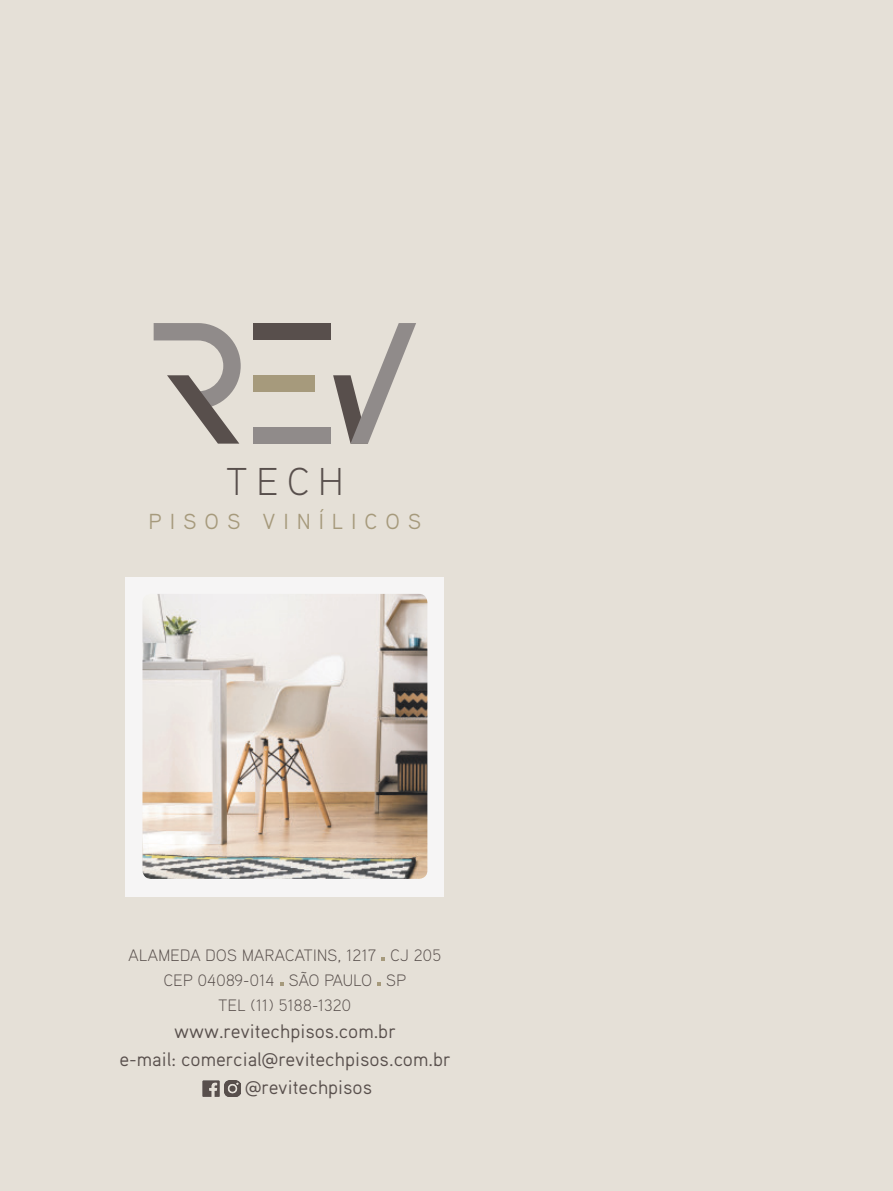
<style>
.page{position:relative;width:893px;height:1191px;background:#e5e0d7}
.page>*{position:absolute;margin:0;border:0;box-sizing:border-box;transform-origin:0 0}
.t1{font:300 38.7px "Aaux Pro OT";color:#584f4c}
.t2{font:21.75px "Aaux Pro OT";letter-spacing:.365em;color:#a69a7c}
.t3{font:19.5px "Aaux Pro OT";color:#584f4c}
.t4{font:300 16.5px "Aaux Pro OT";letter-spacing:.02em;color:#584f4c}
.s1{font-family:"Arquitecta";font-weight:500;font-size:18px}
</style>
<div class="page">
<div style="left:125px;top:577px;width:319px;height:319px;background:#f6f5f5"></div>
<img style="left:142px;top:594px;width:285px;height:285px">
<div style="left:253px;top:427px;width:77px;height:16px;background:#908b8a"></div>
<div style="left:253px;top:323px;width:77px;height:16px;background:#584f4c"></div>
<div style="left:253px;top:375px;width:61px;height:16px;background:#a69a7c"></div>
<svg style="left:333px;top:323px;width:83px;height:120px"></svg>
<svg style="left:154px;top:323px;width:87px;height:120px"></svg>
<svg style="left:381px;top:957px;width:4px;height:4px"></svg>
<svg style="left:280px;top:982px;width:4px;height:3px"></svg>
<svg style="left:377px;top:982px;width:4px;height:3px"></svg>
<img style="left:202px;top:1080px;width:18px;height:17px">
<img style="left:224px;top:1080px;width:17px;height:16px">
<p class="t1" style="left:226px;top:457px;width:119px">TECH</p>
<p class="t2" style="left:148px;top:508px;width:274px">PISOS VINÍLICOS</p>
<p class="t4" style="left:129px;top:945px;width:314px">ALAMEDA DOS MARACATINS, 1217 CJ 205</p>
<p class="t4" style="left:164px;top:969px;width:244px">CEP 04089-014 SÃO PAULO SP</p>
<p class="t4" style="left:219px;top:994px;width:134px">TEL (11) 5188-1320</p>
<p class="t3" style="left:174px;top:1019px;width:224px">www.revitechpisos.com.br</p>
<p class="t3" style="left:119px;top:1047px;width:333px">e-mail: comercial<span class="s1">@</span>revitechpisos.com.br</p>
<p class="t3" style="left:245px;top:1074px;width:129px"><span class="s1">@</span>revitechpisos</p>
</div>
